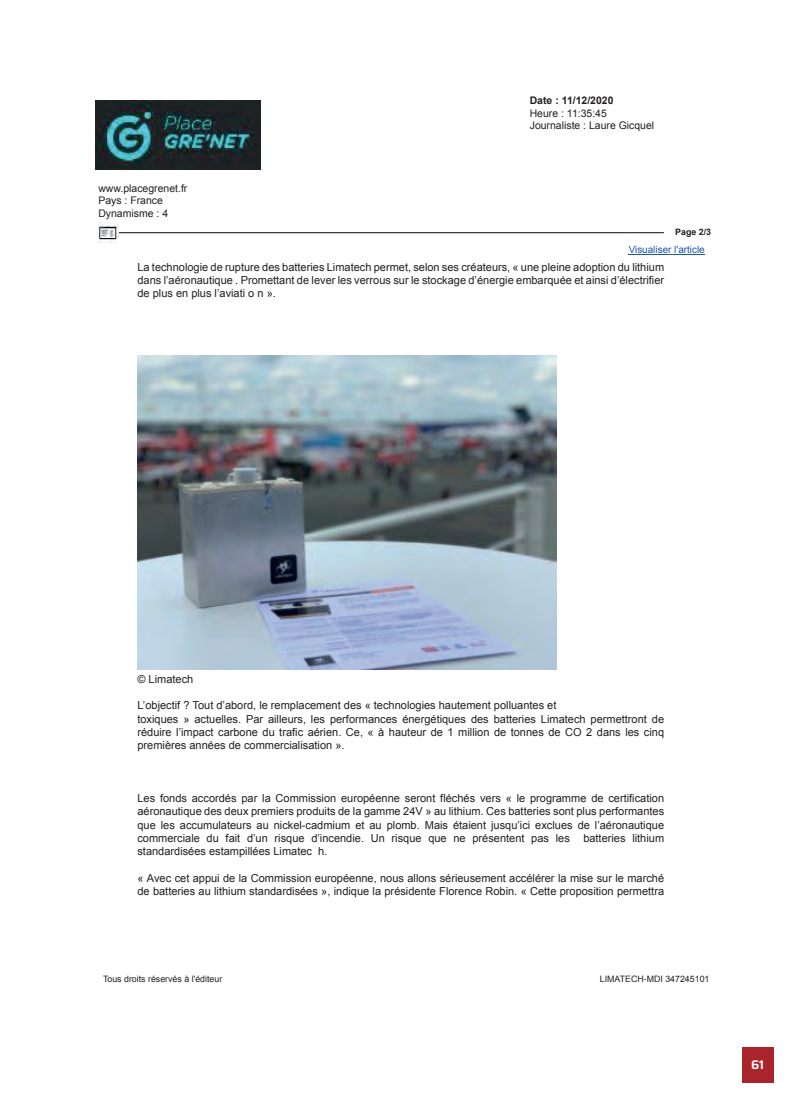
<style>
.page{position:relative;width:801px;height:1110px;background:#fff}
.page>*{position:absolute;margin:0;border:0;box-sizing:border-box;transform-origin:0 0}
.t1{font:100 12.5px "Saira";color:#fff}
.t2{font:11px/13.2px "Arial";color:#231f20;text-align:justify}
.t3{font:10.5px/12.6px "Arial";color:#231f20}
.t4{font:700 10.5px "Arial";color:#231f20}
.t5{font:9.88px "Arial";color:#1e56a6}
.t6{font:8.88px "Arial";color:#231f20}
.t7{font:700 8.88px "Arial";color:#231f20}
</style>
<div class="page">
<div style="left:741px;top:1046px;width:32px;height:36px;background:#aa252b"></div>
<img style="left:95px;top:101px;width:166px;height:69px">
<img style="left:98px;top:222px;width:21px;height:21px">
<hr style="left:119px;top:232px;width:545px;height:1px;background:#231f20">
<hr style="left:629px;top:254px;width:76px;height:1px;background:#1e56a6">
<img style="left:137px;top:355px;width:419px;height:314px">
<p class="t3" style="left:98px;top:182px;width:91px">www.placegrenet.fr<br>Pays : France<br>Dynamisme : 4</p>
<p class="t4" style="left:530px;top:93px;width:85px">Date : 11/12/2020</p>
<p class="t3" style="left:530px;top:107px;width:126px">Heure : 11:35:45<br>Journaliste : Laure Gicquel</p>
<p class="t7" style="left:675px;top:225px;width:37px">Page 2/3</p>
<p class="t5" style="left:629px;top:243px;width:78px">Visualiser l'article</p>
<p class="t2" style="left:137px;top:260px;width:528px">La technologie de rupture des batteries Limatech permet, selon ses créateurs, « une pleine adoption du lithium dans l’aéronautique . Promettant de lever les verrous sur le stockage d’énergie embarquée et ainsi d’électrifier de plus en plus l’aviati o n ».</p>
<p class="t2" style="left:137px;top:672px;width:57px">© Limatech</p>
<p class="t2" style="left:137px;top:698px;width:528px;text-align:left">L’objectif ? Tout d’abord, le remplacement des « technologies hautement polluantes et<br>toxiques » actuelles. Par ailleurs, les performances énergétiques des batteries Limatech permettront de réduire l’impact carbone du trafic aérien. Ce, « à hauteur de 1 million de tonnes de CO 2 dans les cinq premières années de commercialisation ».</p>
<p class="t2" style="left:137px;top:791px;width:528px">Les fonds accordés par la Commission européenne seront fléchés vers « le programme de certification aéronautique des deux premiers produits de la gamme 24V » au lithium. Ces batteries sont plus performantes que les accumulateurs au nickel-cadmium et au plomb. Mais étaient jusqu’ici exclues de l’aéronautique commerciale du fait d’un risque d’incendie. Un risque que ne présentent pas les batteries lithium standardisées estampillées Limatec h.</p>
<p class="t2" style="left:137px;top:870px;width:528px">« Avec cet appui de la Commission européenne, nous allons sérieusement accélérer la mise sur le marché de batteries au lithium standardisées », indique la présidente Florence Robin. « Cette proposition permettra</p>
<p class="t6" style="left:103px;top:972px;width:121px">Tous droits réservés à l'éditeur</p>
<p class="t6" style="left:600px;top:972px;width:111px">LIMATECH-MDI 347245101</p>
<p class="t1" style="left:751px;top:1053px;width:15px">61</p>
</div>
